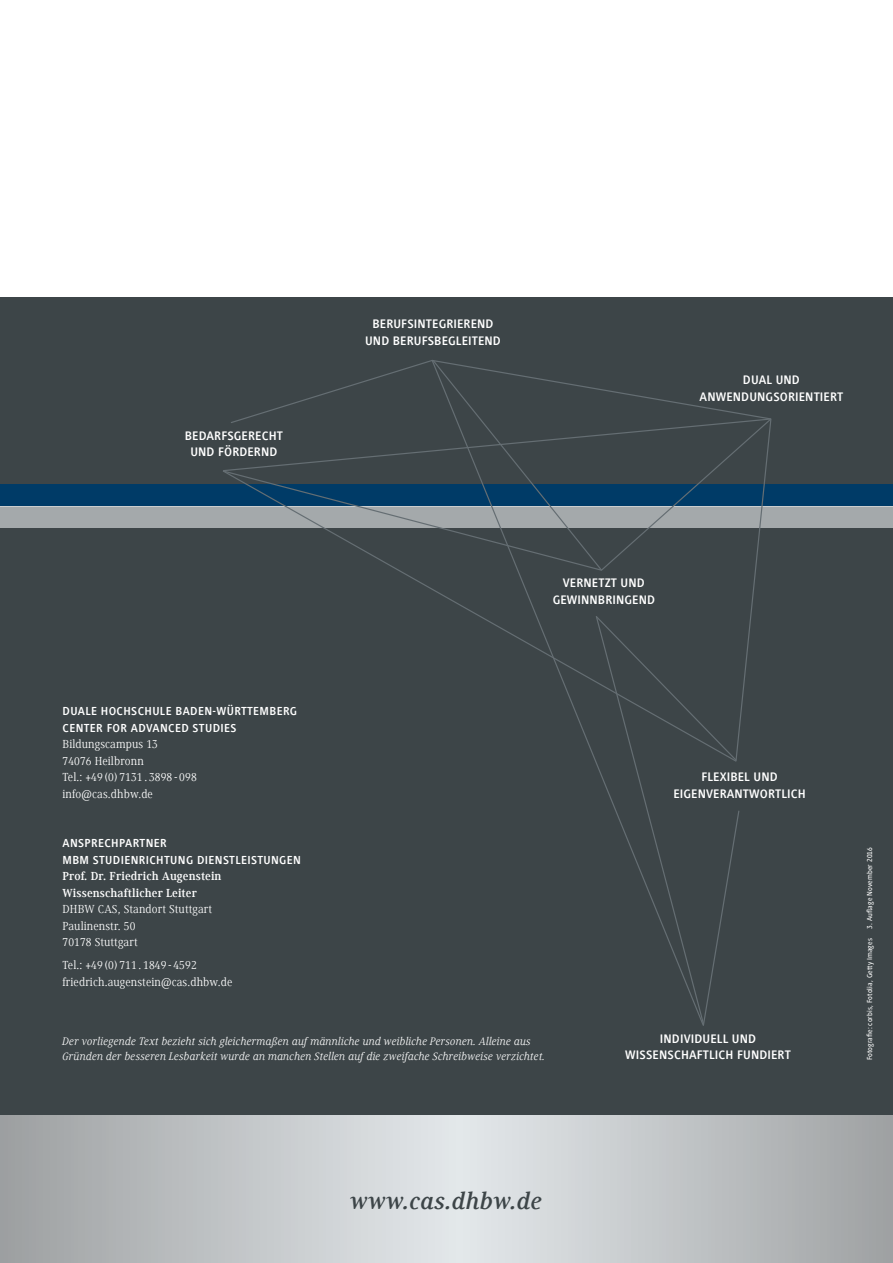
<style>
.page{position:relative;width:893px;height:1263px;background:#fff}
.page>*{position:absolute;margin:0;border:0;box-sizing:border-box;transform-origin:0 0}
.t1{font:italic 700 24px "Generis Serif Com";letter-spacing:.01em;color:#3d4548}
.t2{font:700 12.75px/16.5px "Generis Simple Com";letter-spacing:.01em;color:#fff}
.t3{font:12px/16.5px "Generis Serif Com";letter-spacing:.01em;color:#fff}
.t4{font:700 12px/16.5px "Generis Simple Com";letter-spacing:.03em;color:#fff}
.t5{font:700 12px/16.5px "Generis Serif Com";letter-spacing:.01em;color:#fff}
.t6{font:italic 11.25px/15px "Generis Serif Com";letter-spacing:.01em;color:#fff}
.t7{font:500 7.5px "Generis Simple Com";letter-spacing:.01em;color:#fff}
</style>
<div class="page">
<div style="left:0;top:298px;width:893px;height:187px;background:#3d4548"></div>
<div style="left:0;top:507px;width:893px;height:610px;background:#3d4548"></div>
<div style="left:0;top:485px;width:893px;height:21px;background:#003b67"></div>
<div style="left:0;top:506px;width:893px;height:21px;background:#a4a9ab"></div>
<svg style="left:0;top:1116px;width:893px;height:147px;background:#c0c4c6"></svg>
<svg style="left:222px;top:360px;width:550px;height:666px"></svg>
<p class="t2" style="left:185px;top:427px;width:16px;text-align:center">BEDARFSGERECHT<br>UND</p>
<p class="t2" style="left:218px;top:444px;width:9px">FÖRDERND</p>
<p class="t2" style="left:365px;top:316px;width:23px;text-indent:7px">BERUFSINTEGRIEREND<br>UND</p>
<p class="t2" style="left:393px;top:332px;width:15px">BERUFS</p>
<p class="t2" style="left:434px;top:332px;width:15px">BEGLEITEND</p>
<p class="t2" style="left:743px;top:372px;width:8px">DUAL</p>
<p class="t2" style="left:776px;top:372px;width:9px">UND</p>
<p class="t2" style="left:700px;top:388px;width:9px">ANWENDUNGSORIENTIERT</p>
<p class="t2" style="left:563px;top:575px;width:15px">VERNETZT</p>
<p class="t2" style="left:621px;top:575px;width:9px">UND</p>
<p class="t2" style="left:553px;top:591px;width:9px">GEWINN</p>
<p class="t2" style="left:598px;top:591px;width:16px">BRINGEND</p>
<p class="t4" style="left:63px;top:703px;width:236px">DUALE HOCHSCHULE BADEN-WÜRTTEMBERG<br>CENTER FOR ADVANCED STUDIES</p>
<p class="t3" style="left:63px;top:736px;width:136px">Bildungscampus 13<br>74076 Heilbronn<br>Tel.: +49 (0) 7131 . 3898 - 098 info@cas.dhbw.de</p>
<p class="t4" style="left:63px;top:835px;width:240px">ANSPRECHPARTNER<br>M BM STUDIENRICHTUNG DIENSTLEISTUNGEN</p>
<p class="t5" style="left:63px;top:868px;width:161px">Prof. Dr. Friedrich Augenstein<br>Wissenschaftlicher Leiter</p>
<p class="t3" style="left:63px;top:901px;width:151px">DHBW CAS, Standort Stuttgart<br>Paulinenstr. 50<br>70178 Stuttgart</p>
<p class="t3" style="left:63px;top:957px;width:171px">Tel.: +49 (0) 711 . 1849 - 4592 friedrich.augenstein@cas.dhbw.de</p>
<p class="t6" style="left:63px;top:1034px;width:484px">Der vorliegende Text bezieht sich gleichermaßen auf männliche und weibliche Personen. Alleine aus<br>Gründen der besseren Lesbarkeit wurde an manchen Stellen auf die zweifache Schreibweise verzichtet.</p>
<p class="t2" style="left:701px;top:769px;width:7px">FLEXI</p>
<p class="t2" style="left:730px;top:769px;width:32px">BEL UND</p>
<p class="t2" style="left:673px;top:785px;width:8px">EIGEN</p>
<p class="t2" style="left:706px;top:785px;width:16px">VERANTWORTLICH</p>
<p class="t2" style="left:660px;top:1030px;width:7px">INDI</p>
<p class="t2" style="left:684px;top:1030px;width:15px">VIDUELL</p>
<p class="t2" style="left:732px;top:1030px;width:9px">UND</p>
<p class="t2" style="left:625px;top:1047px;width:8px">WISSENSCHAFTLICH</p>
<p class="t2" style="left:737px;top:1047px;width:8px">FUNDIERT</p>
<p class="t7" style="left:866px;top:928px;width:83px;rotate:-90deg">3. Auflage November 2016</p>
<p class="t7" style="left:866px;top:1060px;width:123px;rotate:-90deg">Fotografie: corbis, Fotolia, Getty Images</p>
<h1 class="t1" style="left:350px;top:1188px;width:193px">www.cas.dhbw.de</h1>
</div>
